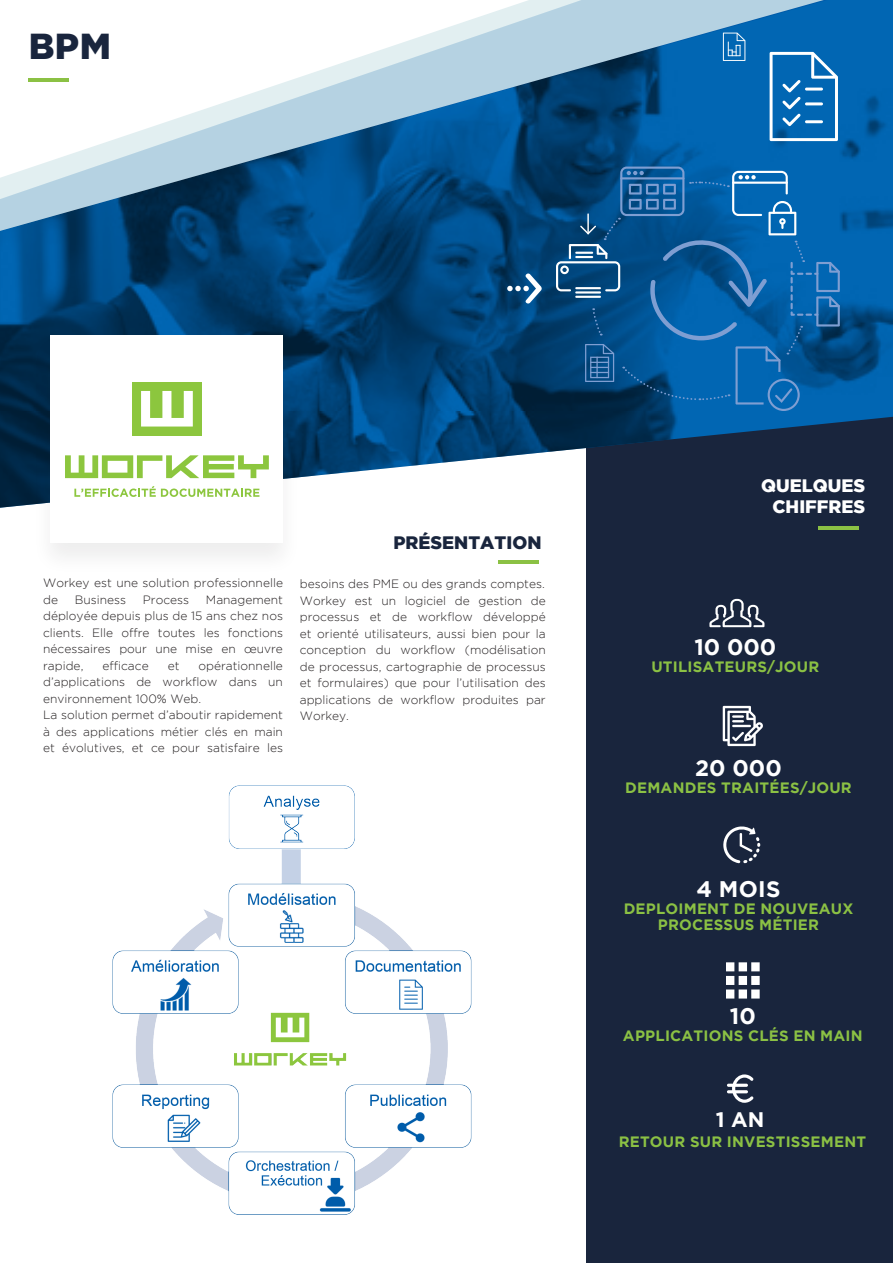
<style>
.page{position:relative;width:893px;height:1263px;background:#fff}
.page>*{position:absolute;margin:0;border:0;box-sizing:border-box;transform-origin:0 0}
.t1{font:900 36px "Gotham";color:#19253d}
.t2{font:700 22.5px "Gotham";color:#fff}
.t3{font:700 21px "Gotham";color:#fff}
.t4{font:900 18px "Gotham";color:#fff}
.t5{font:900 18px "Gotham";color:#19253d}
.t6{font:700 15px/16.5px "Gotham";letter-spacing:.015em;color:#8bc144;text-align:center}
.t7{font:300 12px/16.5px "Gotham";color:#231f20;text-align:justify}
</style>
<div class="page">
<img style="left:112px;top:785px;width:360px;height:430px">
<div style="left:587px;top:409px;width:306px;height:854px;background:#19253d"></div>
<img style="left:0;top:0;width:893px;height:508px">
<div style="left:32px;top:332px;width:270px;height:244px;background:#231f20;opacity:.08"></div>
<div style="left:51px;top:336px;width:232px;height:207px;background:#fff"></div>
<hr style="left:498px;top:560px;width:40px;height:3px;background:#8bc144">
<svg style="left:74px;top:486px;width:185px;height:11px"></svg>
<svg style="left:65px;top:455px;width:204px;height:23px"></svg>
<div style="left:132px;top:382px;width:70px;height:54px;background:#8cc63e"></div>
<svg style="left:141px;top:391px;width:52px;height:35px"></svg>
<svg style="left:507px;top:273px;width:35px;height:30px"></svg>
<svg style="left:556px;top:249px;width:284px;height:162px;background:#0b5b9a"></svg>
<hr style="left:596px;top:357px;width:2px;height:21px;background:#7e9ed2">
<svg style="left:0;top:0;width:856px;height:249px"></svg>
<hr style="left:818px;top:526px;width:41px;height:3px;background:#8bc144">
<svg style="left:727px;top:1074px;width:26px;height:29px"></svg>
<svg style="left:709px;top:599px;width:55px;height:28px"></svg>
<svg style="left:723px;top:706px;width:40px;height:40px"></svg>
<svg style="left:723px;top:826px;width:37px;height:37px"></svg>
<svg style="left:726px;top:962px;width:34px;height:36px"></svg>
<p class="t1" style="left:29px;top:25px;width:84px">BPM</p>
<p class="t7" style="left:43px;top:574px;width:241px">Workey est une solution professionnelle de</p>
<p class="t7" style="left:75px;top:591px;width:53px">Business</p>
<p class="t7" style="left:143px;top:591px;width:48px">Process</p>
<p class="t7" style="left:43px;top:591px;width:241px;text-indent:163px">Management déployée depuis plus de 15 ans chez nos clients. Elle offre toutes les fonctions nécessaires pour une mise en œuvre rapide,</p>
<p class="t7" style="left:102px;top:657px;width:48px">efficace</p>
<p class="t7" style="left:168px;top:657px;width:13px">et</p>
<p class="t7" style="left:43px;top:657px;width:241px;text-indent:155px">opérationnelle d’applications de workflow dans un environnement 100% Web.</p>
<p class="t7" style="left:43px;top:706px;width:241px">La solution permet d’aboutir rapidement à des applications métier clés en main et évolutives, et ce pour satisfaire les</p>
<p class="t5" style="left:393px;top:532px;width:149px">PRÉSENTATION</p>
<p class="t7" style="left:300px;top:575px;width:247px">besoins des PME ou des grands comptes.</p>
<p class="t7" style="left:300px;top:592px;width:247px">Workey est un logiciel de gestion de processus et de workflow développé et orienté utilisateurs, aussi bien pour la conception du workflow (modélisation de processus, cartographie de processus et formulaires) que pour l’utilisation des applications de workflow produites par Workey.</p>
<p class="t4" style="left:761px;top:475px;width:106px">QUELQUES</p>
<p class="t4" style="left:772px;top:497px;width:94px">CHIFFRES</p>
<p class="t2" style="left:694px;top:634px;width:83px">10 000</p>
<p class="t6" style="left:651px;top:658px;width:169px">UTILISATEURS/JOUR</p>
<p class="t2" style="left:695px;top:755px;width:88px">20 000</p>
<p class="t6" style="left:625px;top:779px;width:228px">DEMANDES TRAITÉES/JOUR</p>
<p class="t2" style="left:696px;top:876px;width:85px">4 MOIS</p>
<p class="t6" style="left:624px;top:900px;width:231px">DEPLOIMENT DE NOUVEAUX<br>PROCESSUS MÉTIER</p>
<p class="t2" style="left:730px;top:1003px;width:27px">10</p>
<p class="t6" style="left:623px;top:1027px;width:241px">APPLICATIONS CLÉS EN MAIN</p>
<p class="t3" style="left:716px;top:1107px;width:50px">1 AN</p>
<p class="t6" style="left:619px;top:1132px;width:249px">RETOUR SUR INVESTISSEMENT</p>
</div>
